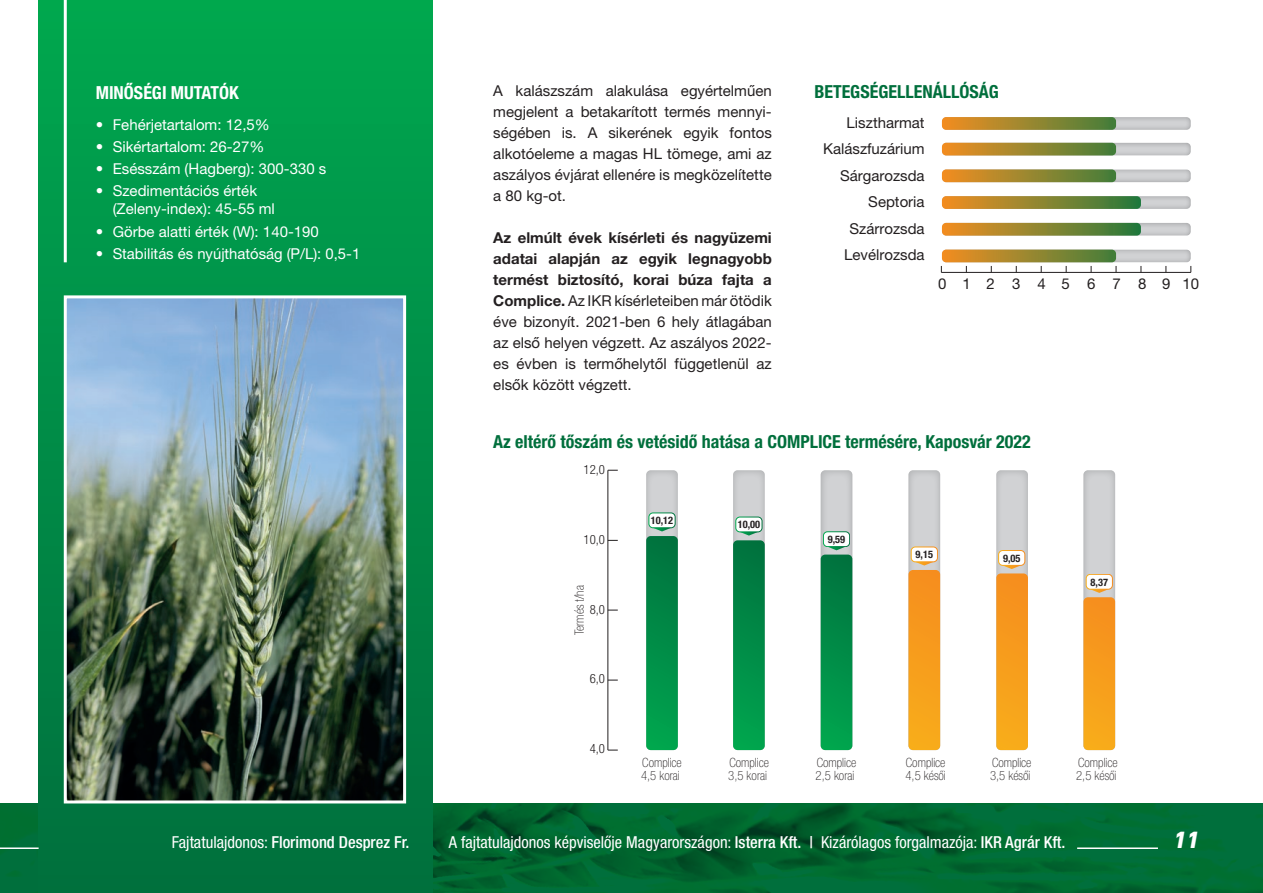
<style>
.page{position:relative;width:1263px;height:893px;background:#fff}
.page>*{position:absolute;margin:0;border:0;box-sizing:border-box;transform-origin:0 0}
.t1{font:italic 800 24px "DIN Next LT Pro";color:#fff}
.t2{font:700 condensed 18px "Helvetica Neue LT Pro";color:#006f3c}
.t3{font:700 condensed 18px "Helvetica Neue LT Pro";color:#fff}
.t4{font:condensed 16.5px "Helvetica Neue LT Pro";color:#fff}
.t5{font:500 condensed 16.5px "Helvetica Neue LT Pro";color:#fff}
.t6{font:15px/21px "Helvetica Neue LT Pro";color:#231f20;text-align:justify}
.t7{font:15px/18px "Helvetica Neue LT Pro";color:#fff}
.t8{font:15px "Helvetica Neue LT Pro";letter-spacing:1.065em;color:#231f20}
.t9{font:100 condensed 12.75px/12.8px "Helvetica Neue LT Pro";color:#231f20}
.t10{font:300 condensed 12.75px "Helvetica Neue LT Std";color:#231f20}
.t11{font:700 condensed 10.35px "Helvetica Neue LT Std";color:#231f20}
.s1{font-weight:700}
.s2{font-weight:400}
.s3{font-weight:500}
</style>
<div class="page">
<img style="left:0;top:803px;width:1263px;height:90px">
<div style="left:39px;top:0;width:394px;height:893px;background:linear-gradient(to bottom,#01a850,#02703f)"></div>
<img style="left:68px;top:299px;width:334px;height:500px">
<div style="left:64px;top:295px;width:342px;height:508px;border:3px solid #fff"></div>
<svg style="left:646px;top:470px;width:32px;height:280px"></svg>
<div style="left:1083px;top:470px;width:32px;height:280px;background:linear-gradient(to right,#cecfcf,#cecfd1);border-radius:5px"></div>
<hr style="left:608px;top:470px;width:1px;height:280px;background:#231f20">
<div style="left:649px;top:513px;width:26px;height:15px;background:#fff;border-radius:4px"></div>
<div style="left:649px;top:513px;width:26px;height:15px;border:1px solid #fff;border-radius:4px"></div>
<svg style="left:646px;top:528px;width:32px;height:222px;background:#098e4c"></svg>
<svg style="left:733px;top:470px;width:32px;height:280px;background:#c9cccd"></svg>
<div style="left:736px;top:517px;width:26px;height:15px;background:#fff;border-radius:4px"></div>
<div style="left:736px;top:517px;width:26px;height:15px;border:1px solid #fff;border-radius:4px"></div>
<svg style="left:733px;top:532px;width:32px;height:218px;background:#098e4c"></svg>
<svg style="left:821px;top:470px;width:31px;height:280px;background:#cacccd"></svg>
<div style="left:823px;top:532px;width:27px;height:15px;background:#fff;border-radius:4px"></div>
<div style="left:823px;top:532px;width:27px;height:15px;border:1px solid #fff;border-radius:4px"></div>
<svg style="left:821px;top:547px;width:31px;height:203px;background:#078e4b"></svg>
<div style="left:1086px;top:574px;width:26px;height:15px;background:#fff;border-radius:4px"></div>
<div style="left:1086px;top:574px;width:26px;height:15px;border:1px solid #fff;border-radius:4px"></div>
<svg style="left:1083px;top:589px;width:32px;height:161px;background:#f4a027"></svg>
<div style="left:996px;top:470px;width:32px;height:280px;background:linear-gradient(to right,#d0d1d3,#cdced0);border-radius:5px"></div>
<div style="left:998px;top:550px;width:27px;height:15px;background:#fff;border-radius:4px"></div>
<div style="left:998px;top:550px;width:27px;height:15px;border:1px solid #fff;border-radius:4px"></div>
<svg style="left:996px;top:565px;width:32px;height:185px;background:#f49f25"></svg>
<svg style="left:908px;top:470px;width:32px;height:280px;background:#cdcdce"></svg>
<div style="left:911px;top:547px;width:26px;height:15px;background:#fff;border-radius:4px"></div>
<div style="left:911px;top:547px;width:26px;height:15px;border:1px solid #fff;border-radius:4px"></div>
<svg style="left:908px;top:562px;width:32px;height:188px;background:#f49f26"></svg>
<hr style="left:64px;top:0;width:3px;height:262px;background:#fff">
<div style="left:942px;top:221px;width:252px;height:15px;background:#57585a;opacity:.5"></div>
<div style="left:942px;top:194px;width:252px;height:15px;background:#57585a;opacity:.5"></div>
<div style="left:942px;top:248px;width:252px;height:15px;background:#57585a;opacity:.5"></div>
<svg style="left:942px;top:223px;width:199px;height:13px;background:#8f8735"></svg>
<svg style="left:942px;top:196px;width:199px;height:13px;background:#8d8633"></svg>
<div style="left:942px;top:168px;width:252px;height:15px;background:#57585a;opacity:.5"></div>
<div style="left:942px;top:141px;width:252px;height:15px;background:#57585a;opacity:.5"></div>
<div style="left:942px;top:115px;width:252px;height:15px;background:#57585a;opacity:.5"></div>
<svg style="left:942px;top:169px;width:174px;height:13px;background:#9c8a35"></svg>
<svg style="left:942px;top:143px;width:174px;height:12px;background:#9a862f"></svg>
<svg style="left:942px;top:117px;width:174px;height:13px;background:#9b8832"></svg>
<hr style="left:941px;top:272px;width:250px;height:1px;background:#231f20">
<svg style="left:941px;top:250px;width:176px;height:22px"></svg>
<hr style="left:0;top:847px;width:39px;height:2px;background:#fff">
<hr style="left:1077px;top:847px;width:81px;height:2px;background:#fff">
<p class="t3" style="left:96px;top:81px;width:145px">MINŐSÉGI MUTATÓK</p>
<p class="t7" style="left:96px;top:115px;width:176px">• Fehérjetartalom: 12,5%</p>
<p class="t7" style="left:96px;top:137px;width:170px">• Sikértartalom: 26-27%</p>
<p class="t7" style="left:96px;top:159px;width:232px">• Esésszám (Hagberg): 300-330 s</p>
<p class="t7" style="left:113px;top:182px;width:164px;text-indent:-17px">• Szedimentációs érték (Zeleny-index): 45-55 ml</p>
<p class="t7" style="left:96px;top:222px;width:225px">• Görbe alatti érték (W): 140-190</p>
<p class="t7" style="left:96px;top:244px;width:266px">• Stabilitás és nyújthatóság (P/L): 0,5-1</p>
<p class="t6" style="left:493px;top:80px;width:280px">A kalászszám alakulása egyértelműen megjelent a betakarított termés mennyi&shy;ségében is. A sikerének egyik fontos alkotóeleme a magas HL tömege, ami az aszályos évjárat ellenére is megközelítette a 80 kg-ot.</p>
<p class="t6" style="left:493px;top:227px;width:280px"><span class="s1">Az elmúlt évek kísérleti és nagyüzemi adatai alapján az egyik legnagyobb termést biztosító, korai búza fajta a Complice.</span> Az IKR kísérleteiben már ötödik éve bizonyít. 2021-ben 6 hely átlagában az első helyen végzett. Az aszályos 2022- es évben is termőhelytől függetlenül az elsők között végzett.</p>
<p class="t2" style="left:814px;top:80px;width:186px">BETEGSÉGELLENÁLLÓSÁG</p>
<p class="t6" style="left:823px;top:109px;width:103px;line-height:26.5px;text-align:right">Lisztharmat<br>Kalászfuzárium<br>Sárgarozsda<br>Septoria<br>Szárrozsda<br>Levélrozsda</p>
<p class="t8" style="left:938px;top:274px;width:262px">012345678910</p>
<p class="t2" style="left:493px;top:430px;width:539px">Az eltérő tőszám és vetésidő hatása a COMPLICE termésére, Kaposvár 2022</p>
<p class="t10" style="left:583px;top:462px;width:23px">12,0</p>
<p class="t10" style="left:583px;top:532px;width:23px">10,0</p>
<p class="t9" style="left:573px;top:635px;width:52px;rotate:-90deg">Termés t/ha</p>
<p class="t10" style="left:590px;top:602px;width:17px">8,0</p>
<p class="t10" style="left:590px;top:672px;width:17px">6,0</p>
<p class="t10" style="left:590px;top:741px;width:17px">4,0</p>
<p class="t11" style="left:651px;top:514px;width:24px">10,12</p>
<p class="t11" style="left:738px;top:518px;width:24px">10,00</p>
<p class="t11" style="left:828px;top:533px;width:19px">9,59</p>
<p class="t11" style="left:916px;top:548px;width:19px">9,15</p>
<p class="t11" style="left:1003px;top:552px;width:19px">9,05</p>
<p class="t11" style="left:1090px;top:576px;width:19px">8,37</p>
<p class="t9" style="left:641px;top:757px;width:42px">Complice<br>4,5 korai</p>
<p class="t9" style="left:728px;top:757px;width:42px">Complice<br>3,5 korai</p>
<p class="t9" style="left:816px;top:757px;width:42px">Complice<br>2,5 korai</p>
<p class="t9" style="left:990px;top:757px;width:43px">Complice<br>3,5 késői</p>
<p class="t9" style="left:1076px;top:757px;width:43px">Complice<br>2,5 késői</p>
<p class="t9" style="left:905px;top:757px;width:42px">Complice<br>4,5 késői</p>
<p class="t5" style="left:172px;top:832px;width:239px"><span class="s2">Fajtatulajdonos:</span> Florimond Desprez Fr.</p>
<p class="t4" style="left:449px;top:833px;width:618px">A fajtatulajdonos képviselője Magyarországon: <span class="s3">Isterra Kft. |</span> Kizárólagos forgalmazója: <span class="s3">IKR Agrár Kft.</span></p>
<h1 class="t1" style="left:1173px;top:826px;width:28px">11</h1>
</div>
